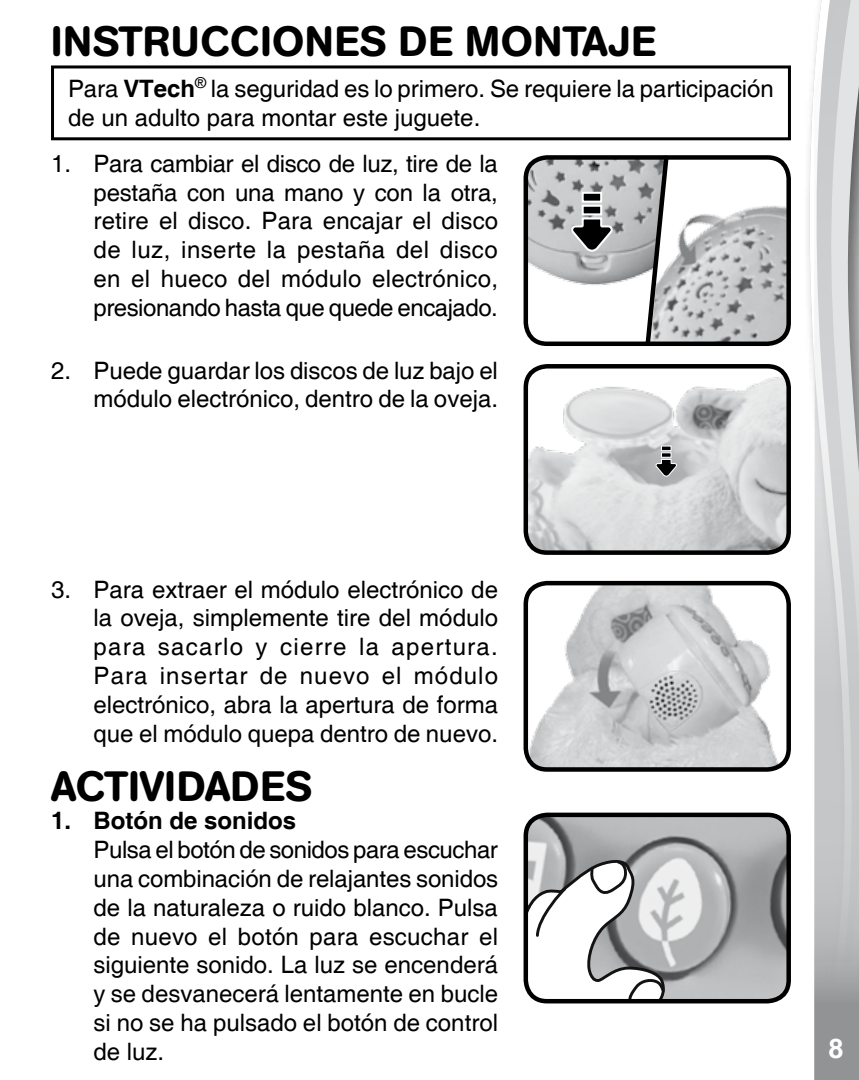
<style>
.page{position:relative;width:859px;height:1080px;background:#fff}
.page>*{position:absolute;margin:0;border:0;box-sizing:border-box;transform-origin:0 0}
.t1{font:500 42px "AG Book Rounded";letter-spacing:.02em;color:#000}
.t2{font:500 42px "AG Book Rounded";color:#000}
.t3{font:700 27px "Helvetica";color:#fff}
.t4{font:24px/28.8px "Helvetica";color:#000;text-align:justify}
.t5{font:700 24px "Helvetica";color:#000}
.s1{font-weight:700}
.s2{font-size:33px}
</style>
<div class="page">
<svg style="left:809px;top:70px;width:5px;height:321px"></svg>
<svg style="left:814px;top:0;width:45px;height:1080px;background:#c9cacb"></svg>
<div style="left:51px;top:65px;width:740px;height:75px;border:3px solid #000"></div>
<img style="left:528px;top:369px;width:258px;height:181px">
<div style="left:523px;top:364px;width:268px;height:191px;border:4px solid #000;border-radius:21px"></div>
<svg style="left:655px;top:445px;width:23px;height:32px"></svg>
<img style="left:528px;top:160px;width:115px;height:181px">
<img style="left:671px;top:160px;width:115px;height:181px">
<div style="left:523px;top:155px;width:268px;height:191px;border:4px solid #000;border-radius:21px"></div>
<svg style="left:643px;top:155px;width:28px;height:191px"></svg>
<svg style="left:570px;top:191px;width:44px;height:62px;background:#8b8c8d"></svg>
<img style="left:528px;top:584px;width:258px;height:183px">
<div style="left:523px;top:581px;width:268px;height:191px;border:4px solid #000;border-radius:21px"></div>
<img style="left:528px;top:815px;width:260px;height:185px">
<svg style="left:528px;top:856px;width:141px;height:144px"></svg>
<div style="left:523px;top:813px;width:268px;height:190px;border:4px solid #000;border-radius:21px"></div>
<h1 class="t1" style="left:51px;top:16px;width:606px">INSTRUCCIONES DE MONTAJE</h1>
<p class="t4" style="left:68px;top:75px;width:707px">Para <span class="s1">VTech</span><sup>®</sup> la seguridad es lo primero. Se requiere la participación de un adulto para montar este juguete.</p>
<p class="t4" style="left:94px;top:150px;width:406px;text-indent:-43px">1. Para cambiar el disco de luz, tire de la pestaña con una mano y con la otra, retire el disco. Para encajar el disco de luz, inserte la pestaña del disco en el hueco del módulo electrónico, presionando hasta que quede encajado.</p>
<p class="t4" style="left:51px;top:357px;width:448px;text-align:right">2. Puede guardar los discos de luz bajo el módulo electrónico, dentro de la oveja.</p>
<p class="t4" style="left:94px;top:576px;width:406px;text-indent:-43px">3. Para extraer el módulo electrónico de la oveja, simplemente tire del módulo para sacarlo y cierre la apertura.<br>Para insertar de nuevo el módulo electrónico, abra la apertura de forma que el módulo quepa dentro de nuevo.</p>
<h1 class="t2" style="left:51px;top:761px;width:262px">ACTIVIDADES</h1>
<p class="t5" style="left:51px;top:806px;width:247px">1. Botón de sonidos</p>
<p class="t4" style="left:94px;top:836px;width:406px">Pulsa el botón de sonidos para escuchar una combinación de relajantes sonidos de la naturaleza o ruido blanco. Pulsa de nuevo el botón para escuchar el siguiente sonido. La luz se encenderá y se desvanecerá lentamente en bucle si no se ha pulsado el botón de control de luz.</p>
<p class="t3" style="left:829px;top:1027px;width:32px"><span class="s2">8</span> 88</p>
</div>
